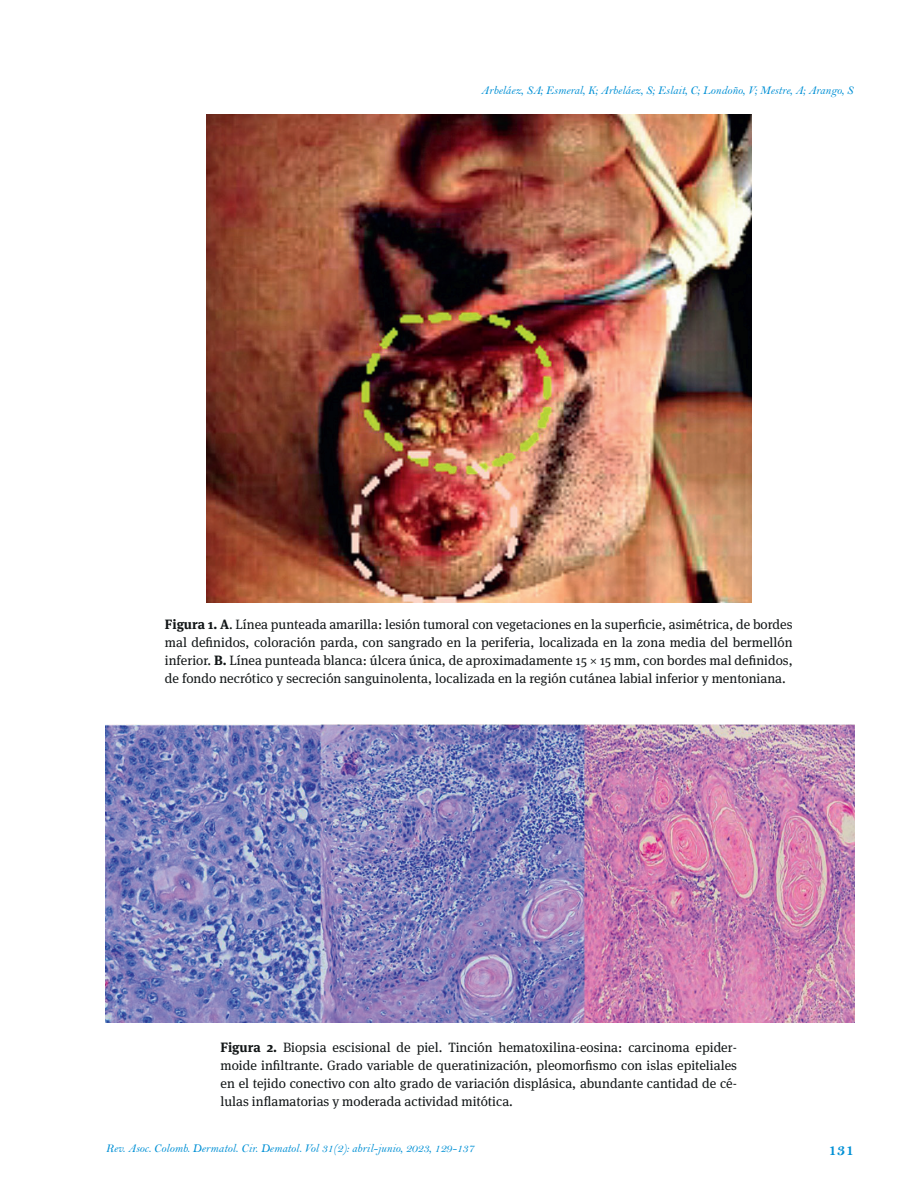
<style>
.page{position:relative;width:915px;height:1191px;background:#fff}
.page>*{position:absolute;margin:0;border:0;box-sizing:border-box;transform-origin:0 0}
.t1{font:16.5px "Bell MT Bold";color:#0090d5}
.t2{font:13.5px/18px "Meta Serif OT";color:#121617;text-align:justify}
.t3{font:12px "Bell MT Italic";color:#0090d5}
.s1{font-weight:700}
</style>
<div class="page">
<img style="left:206px;top:115px;width:544px;height:488px">
<img style="left:106px;top:724px;width:748px;height:298px">
<p class="t3" style="left:481px;top:83px;width:373px">Arbeláez, SA; Esmeral, K; Arbeláez, S; Eslait, C; Londoño, V; Mestre, A; Arango, S</p>
<p class="t2" style="left:165px;top:616px;width:629px"><span class="s1">Figura 1. A</span>. Línea punteada amarilla: lesión tumoral con vegetaciones en la superficie, asimétrica, de bordes mal definidos, coloración parda, con sangrado en la periferia, localizada en la zona media del bermellón inferior. <span class="s1">B.</span> Línea punteada blanca: úlcera única, de aproximadamente 15 × 15 mm, con bordes mal definidos, de fondo necrótico y secreción sanguinolenta, localizada en la región cutánea labial inferior y mentoniana.</p>
<p class="t2" style="left:220px;top:1038px;width:518px"><span class="s1">Figura 2.</span> Biopsia escisional de piel. Tinción hematoxilina-eosina: carcinoma epider&shy;moide infiltrante. Grado variable de queratinización, pleomorfismo con islas epiteliales en el tejido conectivo con alto grado de variación displásica, abundante cantidad de cé&shy;lulas inflamatorias y moderada actividad mitótica.</p>
<p class="t3" style="left:106px;top:1141px;width:370px">Rev. Asoc. Colomb. Dermatol. Cir. Dematol. Vol 31(2): abril-junio, 2023, 129-137</p>
<p class="t1" style="left:827px;top:1140px;width:28px">131</p>
</div>
